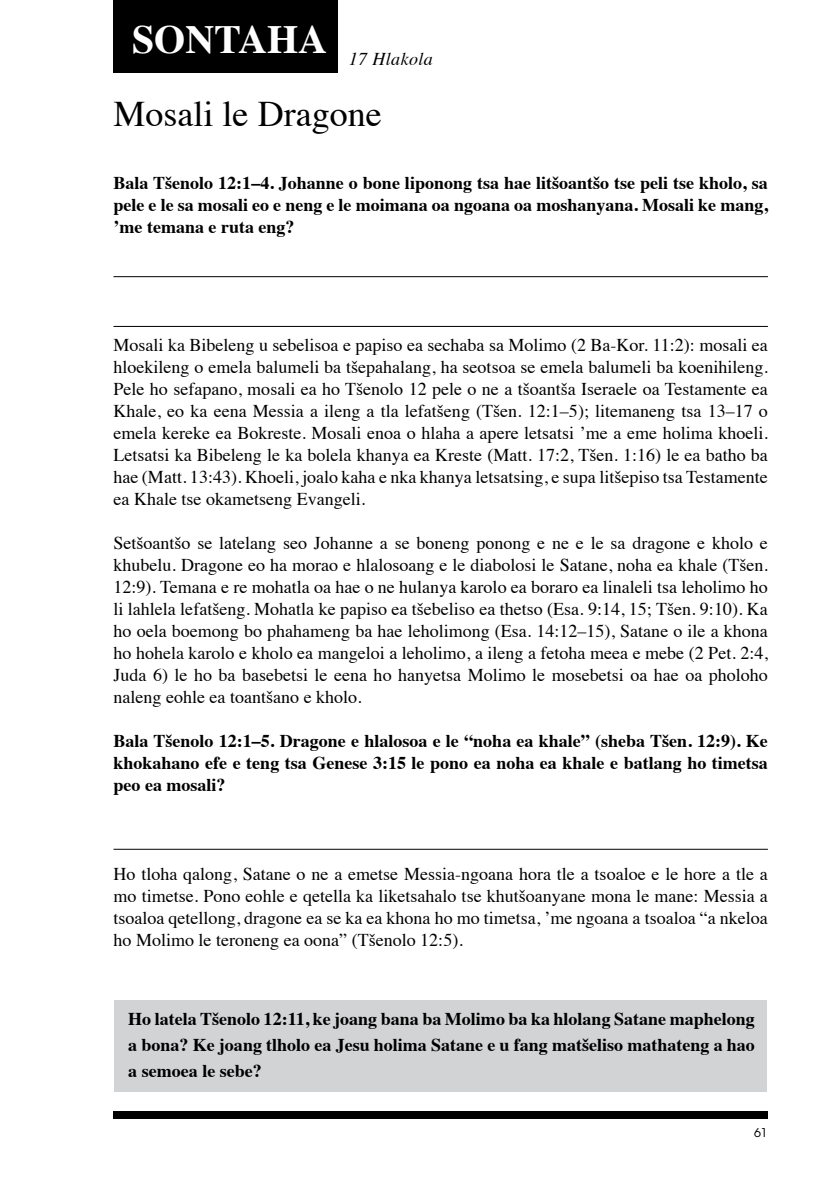
<style>
.page{position:relative;width:840px;height:1191px;background:#fff}
.page>*{position:absolute;margin:0;border:0;box-sizing:border-box;transform-origin:0 0}
.t1{font:700 40px "Times";color:#fff}
.t2{font:36px "Times";color:#000}
.t3{font:18px/22px "Times";color:#000;text-align:justify}
.t4{font:700 18px/22px "Times";color:#000;text-align:justify}
.t5{font:italic 18px "Times";letter-spacing:.02em;color:#000}
.t6{font:12px "ITC Avant Garde Std";color:#000}
</style>
<div class="page">
<div style="left:113px;top:1111px;width:654px;height:8px;background:#000"></div>
<div style="left:113px;top:0;width:225px;height:72px;background:#000"></div>
<hr style="left:113px;top:326px;width:654px;height:1px;background:#000">
<hr style="left:113px;top:848px;width:654px;height:1px;background:#000">
<hr style="left:113px;top:276px;width:654px;height:1px;background:#000">
<div style="left:114px;top:1000px;width:652px;height:92px;background:#d1d3d4"></div>
<h1 class="t1" style="left:132px;top:1px;width:196px">SONTAHA</h1>
<p class="t5" style="left:349px;top:43px;width:85px">17 Hlakola</p>
<h2 class="t2" style="left:113px;top:80px;width:269px">Mosali le Dragone</h2>
<p class="t4" style="left:113px;top:170px;width:655px">Bala Tšenolo 12:1–4. Johanne o bone liponong tsa hae litšoantšo tse peli tse kholo, sa pele e le sa mosali eo e neng e le moimana oa ngoana oa moshanyana. Mosali ke mang, ’me temana e ruta eng?</p>
<p class="t3" style="left:113px;top:333px;width:655px">Mosali ka Bibeleng u sebelisoa e papiso ea sechaba sa Molimo (2 Ba-Kor. 11:2): mosali ea hloekileng o emela balumeli ba tšepahalang, ha seotsoa se emela balumeli ba koenihileng.<br>Pele ho sefapano, mosali ea ho Tšenolo 12 pele o ne a tšoantša Iseraele oa Testamente ea Khale, eo ka eena Messia a ileng a tla lefatšeng (Tšen. 12:1–5); litemaneng tsa 13–17 o emela kereke ea Bokreste. Mosali enoa o hlaha a apere letsatsi ’me a eme holima khoeli.<br>Letsatsi ka Bibeleng le ka bolela khanya ea Kreste (Matt. 17:2, Tšen. 1:16) le ea batho ba hae (Matt. 13:43). Khoeli, joalo kaha e nka khanya letsatsing, e supa litšepiso tsa Testamente ea Khale tse okametseng Evangeli.</p>
<p class="t3" style="left:113px;top:531px;width:655px">Setšoantšo se latelang seo Johanne a se boneng ponong e ne e le sa dragone e kholo e khubelu. Dragone eo ha morao e hlalosoang e le diabolosi le Satane, noha ea khale (Tšen.<br>12:9). Temana e re mohatla oa hae o ne hulanya karolo ea boraro ea linaleli tsa leholimo ho li lahlela lefatšeng. Mohatla ke papiso ea tšebeliso ea thetso (Esa. 9:14, 15; Tšen. 9:10). Ka ho oela boemong bo phahameng ba hae leholimong (Esa. 14:12–15), Satane o ile a khona ho hohela karolo e kholo ea mangeloi a leholimo, a ileng a fetoha meea e mebe (2 Pet. 2:4, Juda 6) le ho ba basebetsi le eena ho hanyetsa Molimo le mosebetsi oa hae oa pholoho naleng eohle ea toantšano e kholo.</p>
<p class="t4" style="left:113px;top:728px;width:655px">Bala Tšenolo 12:1–5. Dragone e hlalosoa e le “noha ea khale” (sheba Tšen. 12:9). Ke khokahano efe e teng tsa Genese 3:15 le pono ea noha ea khale e batlang ho timetsa peo ea mosali?</p>
<p class="t3" style="left:113px;top:861px;width:655px">Ho tloha qalong, Satane o ne a emetse Messia-ngoana hora tle a tsoaloe e le hore a tle a mo timetse. Pono eohle e qetella ka liketsahalo tse khutšoanyane mona le mane: Messia a tsoaloa qetellong, dragone ea se ka ea khona ho mo timetsa, ’me ngoana a tsoaloa “a nkeloa ho Molimo le teroneng ea oona” (Tšenolo 12:5).</p>
<p class="t4" style="left:128px;top:1004px;width:627px;line-height:26px">Ho latela Tšenolo 12:11, ke joang bana ba Molimo ba ka hlolang Satane maphelong a bona? Ke joang tlholo ea Jesu holima Satane e u fang matšeliso mathateng a hao a semoea le sebe?</p>
<p class="t6" style="left:753px;top:1125px;width:15px">61</p>
</div>
